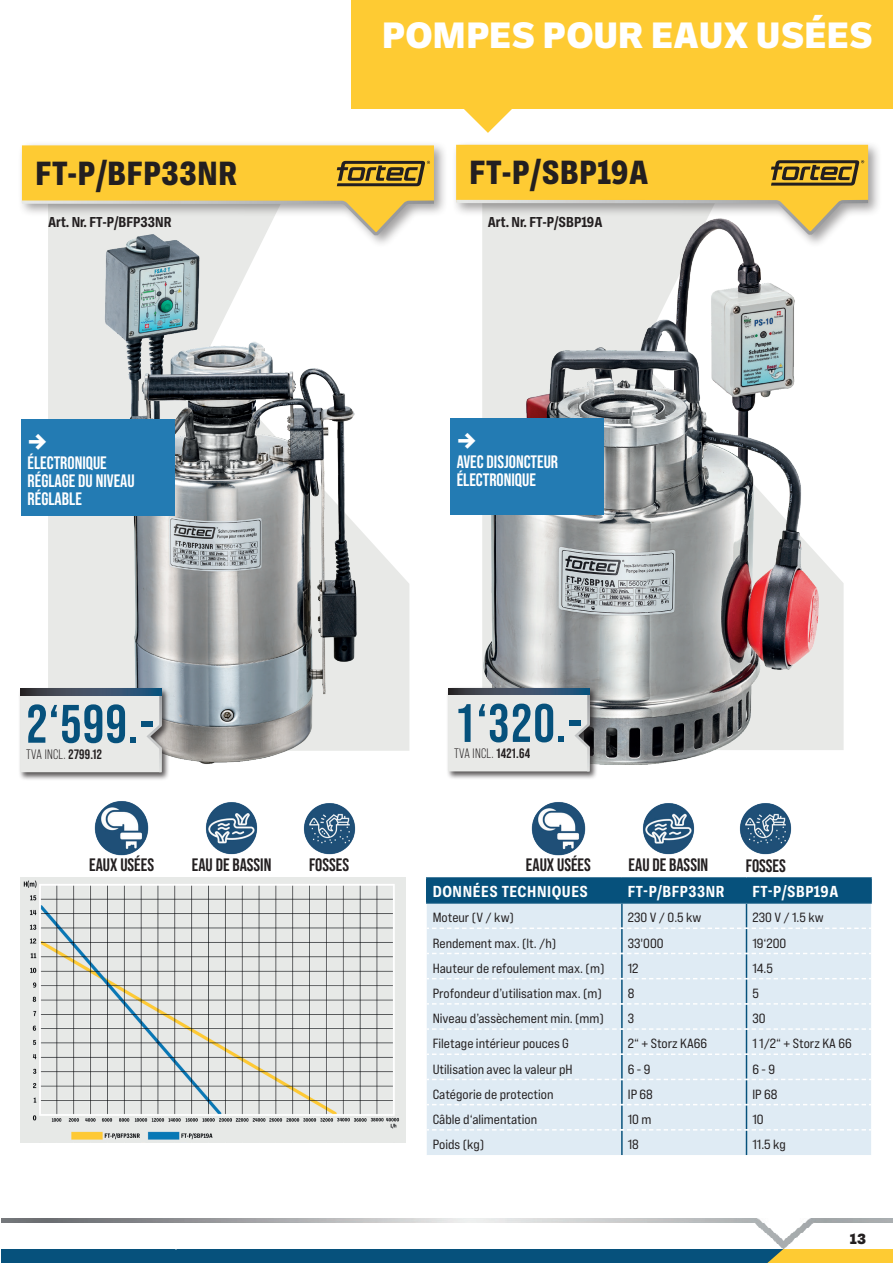
<style>
.page{position:relative;width:893px;height:1263px;background:#fff}
.page>*{position:absolute;margin:0;border:0;box-sizing:border-box;transform-origin:0 0}
.t1{font:54px "Bebas Neue";letter-spacing:.02em;color:#06517c}
.t2{font:800 37.5px "Ballinger";color:#fff}
.t3{font:800 34.35px "Ballinger Condensed";letter-spacing:.02em;color:#231f20}
.t4{font:800 27px "Ballinger Condensed";color:#fff}
.t5{font:18px/18px "Bebas Neue";color:#fff}
.t6{font:18px "Bebas Neue";color:#231f20}
.t7{font:700 16.35px "Ballinger Condensed";letter-spacing:.03em;color:#fff}
.t8{font:800 15px "Ballinger";color:#231f20}
.t9{font:700 14.7px "Ballinger Condensed";color:#231f20}
.t10{font:13.65px "Bebas Neue Pro";letter-spacing:.02em;color:#231f20}
.t11{font:13.35px "Bebas Neue Pro Exp Rg";color:#231f20}
.s1{font-weight:700}
</style>
<div class="page">
<svg style="left:1px;top:1249px;width:892px;height:14px;background:#266172"></svg>
<img style="left:1px;top:1218px;width:892px;height:31px">
<div style="left:352px;top:0;width:541px;height:109px;background:#fecb33"></div>
<svg style="left:464px;top:109px;width:48px;height:24px"></svg>
<svg style="left:832px;top:571px;width:12px;height:179px;background:#e9eae8"></svg>
<img style="left:482px;top:248px;width:350px;height:516px">
<div style="left:452px;top:140px;width:430px;height:108px;background:#231f20;opacity:.42"></div>
<svg style="left:453px;top:145px;width:418px;height:93px;background:#e8cb73"></svg>
<hr style="left:426px;top:877px;width:196px;height:2px;background:#06517c">
<svg style="left:426px;top:878px;width:445px;height:277px;background:#cddeea"></svg>
<hr style="left:622px;top:877px;width:124px;height:2px;background:#06517c">
<hr style="left:746px;top:877px;width:126px;height:2px;background:#06517c">
<hr style="left:870px;top:879px;width:2px;height:23px;background:#06517c">
<hr style="left:426px;top:902px;width:196px;height:2px;background:#06517c">
<hr style="left:622px;top:902px;width:124px;height:2px;background:#06517c">
<hr style="left:746px;top:902px;width:126px;height:2px;background:#06517c">
<div style="left:450px;top:418px;width:153px;height:97px;background:#237bb3"></div>
<svg style="left:48px;top:248px;width:361px;height:503px;fill:#e8e9e7"></svg>
<img style="left:60px;top:248px;width:338px;height:516px">
<div style="left:17px;top:141px;width:431px;height:107px;background:#231f20;opacity:.42"></div>
<svg style="left:19px;top:145px;width:418px;height:94px;background:#ebce76"></svg>
<div style="left:21px;top:419px;width:153px;height:96px;background:#237bb3"></div>
<img style="left:205px;top:802px;width:53px;height:53px">
<img style="left:94px;top:801px;width:55px;height:55px">
<img style="left:303px;top:803px;width:53px;height:52px">
<img style="left:642px;top:803px;width:53px;height:52px">
<img style="left:531px;top:802px;width:55px;height:54px">
<img style="left:739px;top:803px;width:53px;height:52px">
<img style="left:20px;top:877px;width:385px;height:265px">
<div style="left:446px;top:686px;width:152px;height:94px;background:#231f20;opacity:.75"></div>
<svg style="left:448px;top:685px;width:143px;height:89px;background:#dedfdd"></svg>
<svg style="left:448px;top:688px;width:142px;height:7px"></svg>
<div style="left:18px;top:687px;width:152px;height:93px;background:#231f20;opacity:.75"></div>
<svg style="left:20px;top:686px;width:143px;height:89px;background:#dcdedc"></svg>
<svg style="left:20px;top:689px;width:142px;height:6px"></svg>
<p class="t3" style="left:35px;top:154px;width:203px">FT-P/BFP33NR</p>
<p class="t9" style="left:48px;top:213px;width:125px">Art. Nr. FT-P/BFP33NR</p>
<p class="t4" style="left:28px;top:426px;width:22px">→</p>
<p class="t5" style="left:28px;top:453px;width:81px">ÉLECTRONIQUE</p>
<p class="t5" style="left:28px;top:471px;width:109px">RÉGLAGE DU NIVEAU</p>
<p class="t5" style="left:28px;top:489px;width:56px">RÉGLABLE</p>
<p class="t1" style="left:26px;top:693px;width:129px">2‘599.-</p>
<p class="t10" style="left:26px;top:747px;width:77px">TVA INCL. <span class="s1">2799.12</span></p>
<p class="t2" style="left:382px;top:9px;width:492px">POMPES POUR EAUX USÉES</p>
<p class="t3" style="left:470px;top:153px;width:180px">FT-P/SBP19A</p>
<p class="t9" style="left:488px;top:213px;width:116px">Art. Nr. FT-P/SBP19A</p>
<p class="t4" style="left:457px;top:426px;width:22px">→</p>
<p class="t5" style="left:457px;top:453px;width:103px">AVEC DISJONCTEUR<br>ÉLECTRONIQUE</p>
<p class="t1" style="left:454px;top:693px;width:129px">1‘320.-</p>
<p class="t10" style="left:454px;top:746px;width:78px">TVA INCL. <span class="s1">1421.64</span></p>
<p class="t6" style="left:89px;top:854px;width:66px">EAUX USÉES</p>
<p class="t6" style="left:192px;top:854px;width:81px">EAU DE BASSIN</p>
<p class="t6" style="left:309px;top:855px;width:42px">FOSSES</p>
<p class="t6" style="left:526px;top:855px;width:66px">EAUX USÉES</p>
<p class="t6" style="left:629px;top:855px;width:81px">EAU DE BASSIN</p>
<p class="t6" style="left:746px;top:855px;width:42px">FOSSES</p>
<p class="t7" style="left:433px;top:882px;width:157px">DONNÉES TECHNIQUES</p>
<p class="t7" style="left:628px;top:882px;width:98px">FT-P/BFP33NR</p>
<p class="t7" style="left:752px;top:882px;width:87px">FT-P/SBP19A</p>
<p class="t11" style="left:433px;top:909px;width:83px">Moteur (V / kw)</p>
<p class="t11" style="left:628px;top:909px;width:75px">230 V / 0.5 kw</p>
<p class="t11" style="left:752px;top:909px;width:73px">230 V / 1.5 kw</p>
<p class="t11" style="left:433px;top:935px;width:125px">Rendement max. (lt. /h)</p>
<p class="t11" style="left:628px;top:935px;width:37px">33'000</p>
<p class="t11" style="left:752px;top:935px;width:35px">19‘200</p>
<p class="t11" style="left:433px;top:960px;width:173px">Hauteur de refoulement max. (m)</p>
<p class="t11" style="left:628px;top:960px;width:12px">12</p>
<p class="t11" style="left:752px;top:960px;width:22px">14.5</p>
<p class="t11" style="left:433px;top:985px;width:171px">Profondeur d’utilisation max. (m)</p>
<p class="t11" style="left:628px;top:985px;width:8px">8</p>
<p class="t11" style="left:752px;top:985px;width:8px">5</p>
<p class="t11" style="left:433px;top:1010px;width:173px">Niveau d’assèchement min. (mm)</p>
<p class="t11" style="left:628px;top:1010px;width:8px">3</p>
<p class="t11" style="left:752px;top:1010px;width:15px">30</p>
<p class="t11" style="left:433px;top:1035px;width:138px">Filetage intérieur pouces G</p>
<p class="t11" style="left:628px;top:1035px;width:81px">2“ + Storz KA66</p>
<p class="t11" style="left:752px;top:1035px;width:101px">1 1/2“ + Storz KA 66</p>
<p class="t11" style="left:433px;top:1061px;width:141px">Utilisation avec la valeur pH</p>
<p class="t11" style="left:628px;top:1061px;width:24px">6 - 9</p>
<p class="t11" style="left:752px;top:1061px;width:24px">6 - 9</p>
<p class="t11" style="left:433px;top:1086px;width:122px">Catégorie de protection</p>
<p class="t11" style="left:628px;top:1086px;width:27px">IP 68</p>
<p class="t11" style="left:752px;top:1086px;width:27px">IP 68</p>
<p class="t11" style="left:433px;top:1111px;width:106px">Câble d‘alimentation</p>
<p class="t11" style="left:628px;top:1111px;width:25px">10 m</p>
<p class="t11" style="left:752px;top:1111px;width:13px">10</p>
<p class="t11" style="left:433px;top:1136px;width:53px">Poids (kg)</p>
<p class="t11" style="left:628px;top:1136px;width:13px">18</p>
<p class="t11" style="left:752px;top:1136px;width:35px">11.5 kg</p>
<p class="t8" style="left:850px;top:1228px;width:18px">13</p>
</div>
